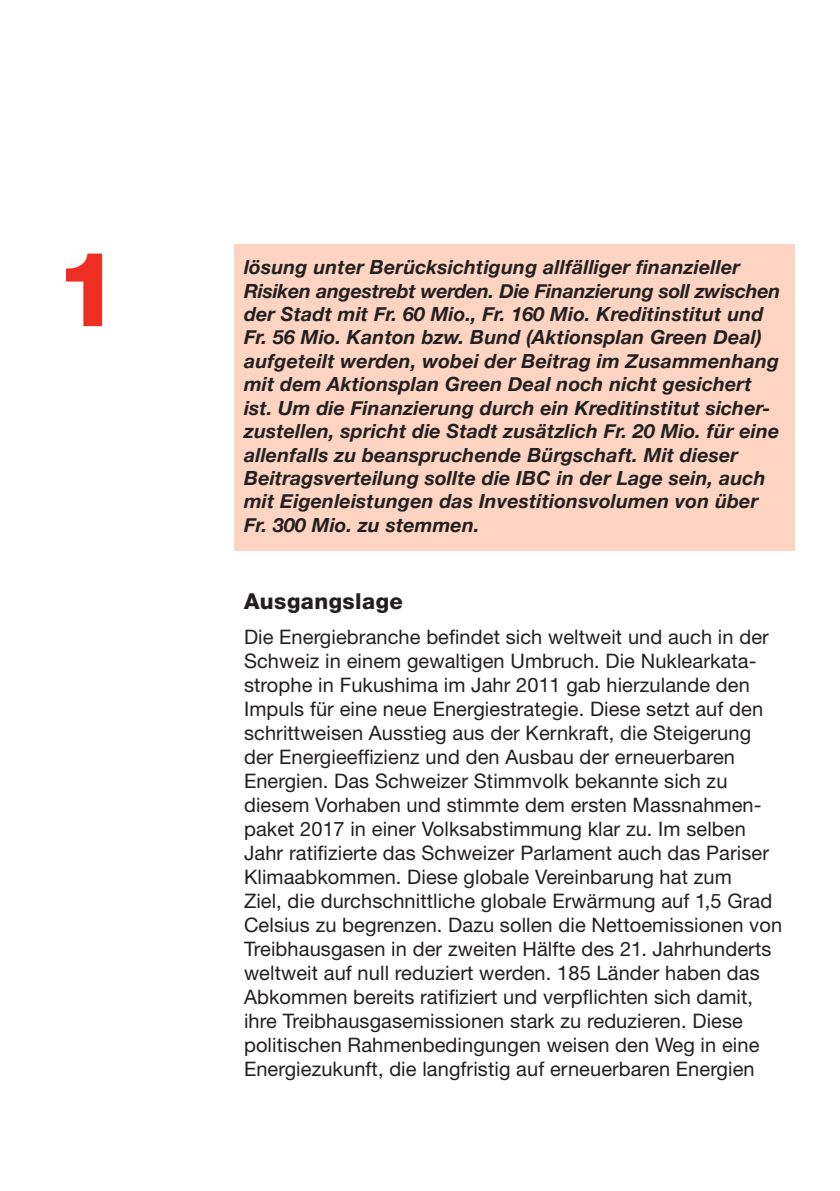
<style>
.page{position:relative;width:840px;height:1191px;background:#fff}
.page>*{position:absolute;margin:0;border:0;box-sizing:border-box;transform-origin:0 0}
.t1{font:800 104px "Helvetica Neue LT Std";color:#ee2e22}
.t2{font:800 22px "Helvetica Neue LT Std";letter-spacing:.02em;color:#231f20}
.t3{font:20px/24px "Helvetica Neue LT Std";letter-spacing:.005em;color:#231f20}
.t4{font:italic 700 19.6px/23.4px "Helvetica Neue";letter-spacing:.01em;color:#231f20}
</style>
<div class="page">
<div style="left:234px;top:244px;width:560px;height:307px;background:#fcd4c1"></div>
<h1 class="t1" style="left:55px;top:227px;width:67px">1</h1>
<p class="t4" style="left:244px;top:255px;width:537px">lösung unter Berücksichtigung allfälliger finanzieller Risiken angestrebt werden. Die Finanzierung soll zwischen der Stadt mit Fr. 60 Mio., Fr. 160 Mio. Kreditinstitut und Fr. 56 Mio. Kanton bzw. Bund (Aktionsplan Green Deal) aufgeteilt werden, wobei der Beitrag im Zusammenhang mit dem Aktionsplan Green Deal noch nicht gesichert ist. Um die Finanzierung durch ein Kreditinstitut sicher&shy;zustellen, spricht die Stadt zusätzlich Fr. 20 Mio. für eine allenfalls zu beanspruchende Bürgschaft. Mit dieser Beitragsverteilung sollte die IBC in der Lage sein, auch mit Eigenleistungen das Investitionsvolumen von über Fr. 300 Mio. zu stemmen.</p>
<p class="t2" style="left:244px;top:588px;width:160px">Ausgangslage</p>
<p class="t3" style="left:244px;top:624px;width:539px">Die Energiebranche befindet sich weltweit und auch in der Schweiz in einem gewaltigen Umbruch. Die Nuklearkata&shy;strophe in Fukushima im Jahr 2011 gab hierzulande den Impuls für eine neue Energiestrategie. Diese setzt auf den schrittweisen Ausstieg aus der Kernkraft, die Steigerung der Energieeffizienz und den Ausbau der erneuerbaren Energien. Das Schweizer Stimmvolk bekannte sich zu diesem Vorhaben und stimmte dem ersten Massnahmen&shy;paket 2017 in einer Volksabstimmung klar zu. Im selben Jahr ratifizierte das Schweizer Parlament auch das Pariser Klimaabkommen. Diese globale Vereinbarung hat zum<br>Ziel, die durchschnittliche globale Erwärmung auf 1,5 Grad Celsius zu begrenzen. Dazu sollen die Nettoemissionen von Treibhausgasen in der zweiten Hälfte des 21. Jahrhunderts weltweit auf null reduziert werden. 185 Länder haben das Abkommen bereits ratifiziert und verpflichten sich damit, ihre Treibhausgasemissionen stark zu reduzieren. Diese politischen Rahmenbedingungen weisen den Weg in eine Energiezukunft, die langfristig auf erneuerbaren Energien</p>
</div>
